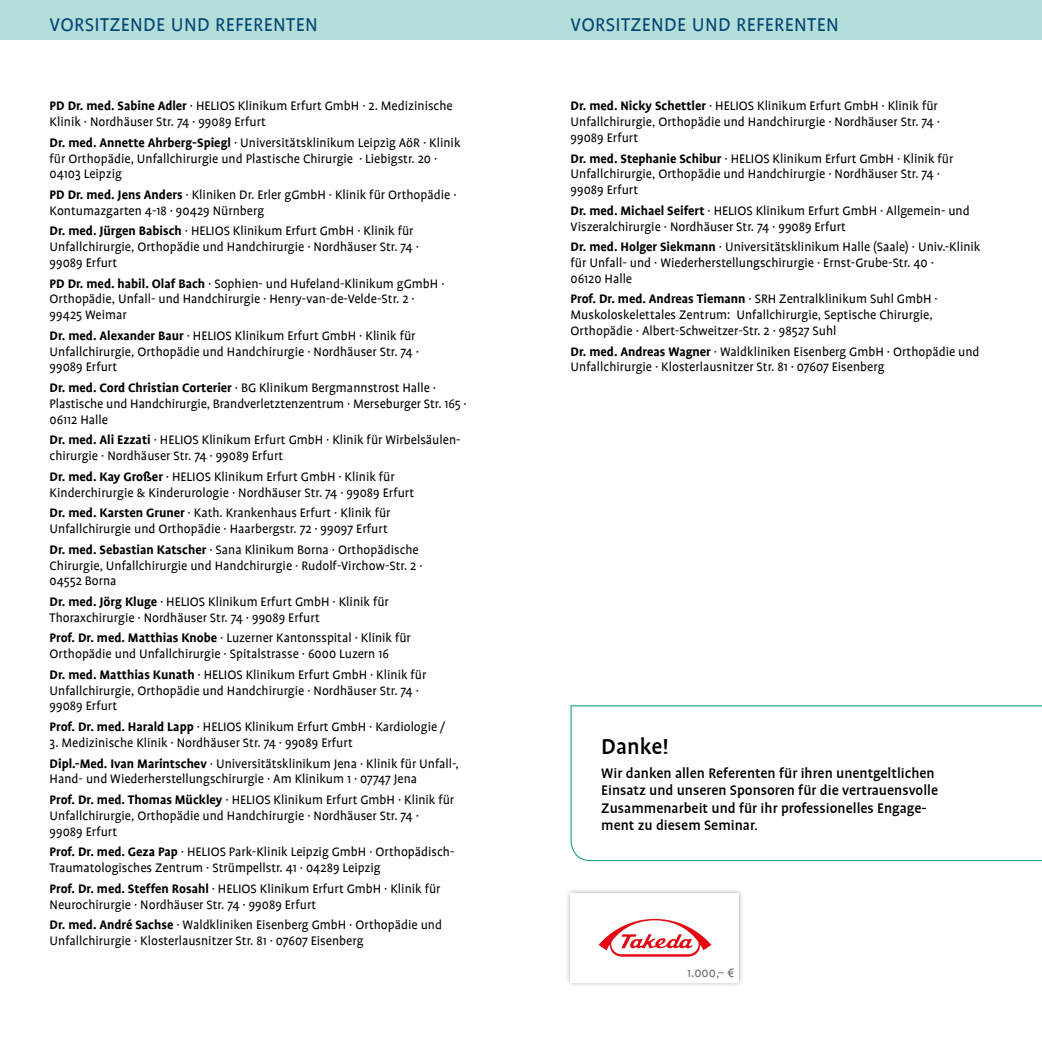
<style>
.page{position:relative;width:1042px;height:1042px;background:#fff}
.page>*{position:absolute;margin:0;border:0;box-sizing:border-box;transform-origin:0 0}
.t1{font:500 24.5px "Profile";color:#000}
.Head_blauer_Kasten{font:21px "Profile";letter-spacing:.015em;color:#004676}
.t2{font:500 15.75px/17.5px "Profile";color:#000}
.Vorsitzende_und_Re{font:14px/15.8px "Profile";color:#000}
.Sponsorbetrag{font:14px "Profile";color:#706f6f}
.s1{font-weight:700}
</style>
<div class="page">
<div style="left:0;top:0;width:1042px;height:40px;background:#b5ddda"></div>
<svg style="left:570px;top:705px;width:472px;height:156px"></svg>
<div style="left:565px;top:888px;width:179px;height:100px;background:#000;opacity:.33"></div>
<div style="left:570px;top:893px;width:169px;height:89px;background:#fff"></div>
<svg style="left:598px;top:919px;width:113px;height:38px"></svg>
<p class="Head_blauer_Kasten" style="left:50px;top:14px;width:270px">VORSITZENDE UND REFERENTEN</p>
<p class="Head_blauer_Kasten" style="left:570px;top:14px;width:270px">VORSITZENDE UND REFERENTEN</p>
<p class="Vorsitzende_und_Re" style="left:50px;top:98px;width:405px"><span class="s1">PD Dr. med. Sabine Adler</span> · HELIOS Klinikum Erfurt GmbH · 2. Medizinische<br>Klinik · Nordhäuser Str. 74 · 99089 Erfurt</p>
<p class="Vorsitzende_und_Re" style="left:50px;top:135px;width:412px"><span class="s1">Dr. med. Annette Ahrberg-Spiegl</span> · Universitätsklinikum Leipzig AöR · Klinik für Orthopädie, Unfallchirurgie und Plastische Chirurgie · Liebigstr. 20 ·<br>04103 Leipzig</p>
<p class="Vorsitzende_und_Re" style="left:50px;top:187px;width:408px"><span class="s1">PD Dr. med. Jens Anders</span> · Kliniken Dr. Erler gGmbH · Klinik für Orthopädie ·<br>Kontumazgarten 4-18 · 90429 Nürnberg</p>
<p class="Vorsitzende_und_Re" style="left:50px;top:223px;width:371px"><span class="s1">Dr. med. Jürgen Babisch</span> · HELIOS Klinikum Erfurt GmbH · Klinik für<br>Unfallchirurgie, Orthopädie und Handchirurgie · Nordhäuser Str. 74 ·<br>99089 Erfurt</p>
<p class="Vorsitzende_und_Re" style="left:50px;top:276px;width:396px"><span class="s1">PD Dr. med. habil. Olaf Bach</span> · Sophien- und Hufeland-Klinikum gGmbH ·<br>Orthopädie, Unfall- und Handchirurgie · Henry-van-de-Velde-Str. 2 ·<br>99425 Weimar</p>
<p class="Vorsitzende_und_Re" style="left:50px;top:328px;width:371px"><span class="s1">Dr. med. Alexander Baur</span> · HELIOS Klinikum Erfurt GmbH · Klinik für<br>Unfallchirurgie, Orthopädie und Handchirurgie · Nordhäuser Str. 74 ·<br>99089 Erfurt</p>
<p class="Vorsitzende_und_Re" style="left:50px;top:380px;width:419px"><span class="s1">Dr. med. Cord Christian Corterier</span> · BG Klinikum Bergmannstrost Halle ·<br>Plastische und Handchirurgie, Brandverletztenzentrum · Merseburger Str. 165 ·<br>06112 Halle</p>
<p class="Vorsitzende_und_Re" style="left:50px;top:432px;width:411px"><span class="s1">Dr. med. Ali Ezzati</span> · HELIOS Klinikum Erfurt GmbH · Klinik für Wirbelsäulen&shy;chirurgie · Nordhäuser Str. 74 · 99089 Erfurt</p>
<p class="Vorsitzende_und_Re" style="left:50px;top:469px;width:366px"><span class="s1">Dr. med. Kay Großer</span> · HELIOS Klinikum Erfurt GmbH · Klinik für<br>Kinderchirurgie &amp; Kinderurologie · Nordhäuser Str. 74 · 99089 Erfurt</p>
<p class="Vorsitzende_und_Re" style="left:50px;top:505px;width:342px"><span class="s1">Dr. med. Karsten Gruner</span> · Kath. Krankenhaus Erfurt · Klinik für<br>Unfallchirurgie und Orthopädie · Haarbergstr. 72 · 99097 Erfurt</p>
<p class="Vorsitzende_und_Re" style="left:50px;top:542px;width:374px"><span class="s1">Dr. med. Sebastian Katscher</span> · Sana Klinikum Borna · Orthopädische<br>Chirurgie, Unfallchirurgie und Handchirurgie · Rudolf-Virchow-Str. 2 ·<br>04552 Borna</p>
<p class="Vorsitzende_und_Re" style="left:50px;top:594px;width:341px"><span class="s1">Dr. med. Jörg Kluge</span> · HELIOS Klinikum Erfurt GmbH · Klinik für<br>Thoraxchirurgie · Nordhäuser Str. 74 · 99089 Erfurt</p>
<p class="Vorsitzende_und_Re" style="left:50px;top:630px;width:363px"><span class="s1">Prof. Dr. med. Matthias Knobe</span> · Luzerner Kantonsspital · Klinik für<br>Orthopädie und Unfallchirurgie · Spitalstrasse · 6000 Luzern 16</p>
<p class="Vorsitzende_und_Re" style="left:50px;top:667px;width:378px"><span class="s1">Dr. med. Matthias Kunath</span> · HELIOS Klinikum Erfurt GmbH · Klinik für<br>Unfallchirurgie, Orthopädie und Handchirurgie · Nordhäuser Str. 74 ·<br>99089 Erfurt</p>
<p class="Vorsitzende_und_Re" style="left:50px;top:719px;width:397px"><span class="s1">Prof. Dr. med. Harald Lapp</span> · HELIOS Klinikum Erfurt GmbH · Kardiologie /</p>
<p class="Vorsitzende_und_Re" style="left:50px;top:735px;width:305px">3. Medizinische Klinik · Nordhäuser Str. 74 · 99089 Erfurt</p>
<p class="Vorsitzende_und_Re" style="left:50px;top:755px;width:411px"><span class="s1">Dipl.-Med. Ivan Marintschev</span> · Universitätsklinikum Jena · Klinik für Unfall-,<br>Hand- und Wiederherstellungschirurgie · Am Klinikum 1 · 07747 Jena</p>
<p class="Vorsitzende_und_Re" style="left:50px;top:792px;width:406px"><span class="s1">Prof. Dr. med. Thomas Mückley</span> · HELIOS Klinikum Erfurt GmbH · Klinik für<br>Unfallchirurgie, Orthopädie und Handchirurgie · Nordhäuser Str. 74 ·<br>99089 Erfurt</p>
<p class="Vorsitzende_und_Re" style="left:50px;top:844px;width:406px"><span class="s1">Prof. Dr. med. Geza Pap</span> · HELIOS Park-Klinik Leipzig GmbH · Orthopädisch-<br>Traumatologisches Zentrum · Strümpellstr. 41 · 04289 Leipzig</p>
<p class="Vorsitzende_und_Re" style="left:50px;top:881px;width:392px"><span class="s1">Prof. Dr. med. Steffen Rosahl</span> · HELIOS Klinikum Erfurt GmbH · Klinik für<br>Neurochirurgie · Nordhäuser Str. 74 · 99089 Erfurt</p>
<p class="Vorsitzende_und_Re" style="left:50px;top:917px;width:394px"><span class="s1">Dr. med. André Sachse</span> · Waldkliniken Eisenberg GmbH · Orthopädie und<br>Unfallchirurgie · Klosterlausnitzer Str. 81 · 07607 Eisenberg</p>
<p class="Vorsitzende_und_Re" style="left:570px;top:98px;width:371px"><span class="s1">Dr. med. Nicky Schettler</span> · HELIOS Klinikum Erfurt GmbH · Klinik für<br>Unfallchirurgie, Orthopädie und Handchirurgie · Nordhäuser Str. 74 ·<br>99089 Erfurt</p>
<p class="Vorsitzende_und_Re" style="left:570px;top:150px;width:384px"><span class="s1">Dr. med. Stephanie Schibur</span> · HELIOS Klinikum Erfurt GmbH · Klinik für<br>Unfallchirurgie, Orthopädie und Handchirurgie · Nordhäuser Str. 74 ·<br>99089 Erfurt</p>
<p class="Vorsitzende_und_Re" style="left:570px;top:203px;width:401px"><span class="s1">Dr. med. Michael Seifert</span> · HELIOS Klinikum Erfurt GmbH · Allgemein- und<br>Viszeralchirurgie · Nordhäuser Str. 74 · 99089 Erfurt</p>
<p class="Vorsitzende_und_Re" style="left:570px;top:239px;width:411px"><span class="s1">Dr. med. Holger Siekmann</span> · Universitätsklinikum Halle (Saale) · Univ.-Klinik für Unfall- und · Wiederherstellungschirurgie · Ernst-Grube-Str. 40 ·<br>06120 Halle</p>
<p class="Vorsitzende_und_Re" style="left:570px;top:291px;width:369px"><span class="s1">Prof. Dr. med. Andreas Tiemann</span> · SRH Zentralklinikum Suhl GmbH ·<br>Muskoloskelettales Zentrum: Unfallchirurgie, Septische Chirurgie,<br>Orthopädie · Albert-Schweitzer-Str. 2 · 98527 Suhl</p>
<p class="Vorsitzende_und_Re" style="left:570px;top:344px;width:410px"><span class="s1">Dr. med. Andreas Wagner</span> · Waldkliniken Eisenberg GmbH · Orthopädie und<br>Unfallchirurgie · Klosterlausnitzer Str. 81 · 07607 Eisenberg</p>
<p class="t1" style="left:601px;top:733px;width:69px">Danke!</p>
<p class="t2" style="left:601px;top:764px;width:338px">Wir danken allen Referenten für ihren unentgeltlichen Einsatz und unseren Sponsoren für die vertrauensvolle Zusammenarbeit und für ihr professionelles Engage&shy;ment zu diesem Seminar.</p>
<p class="Sponsorbetrag" style="left:687px;top:966px;width:49px">1.000,– €</p>
</div>
